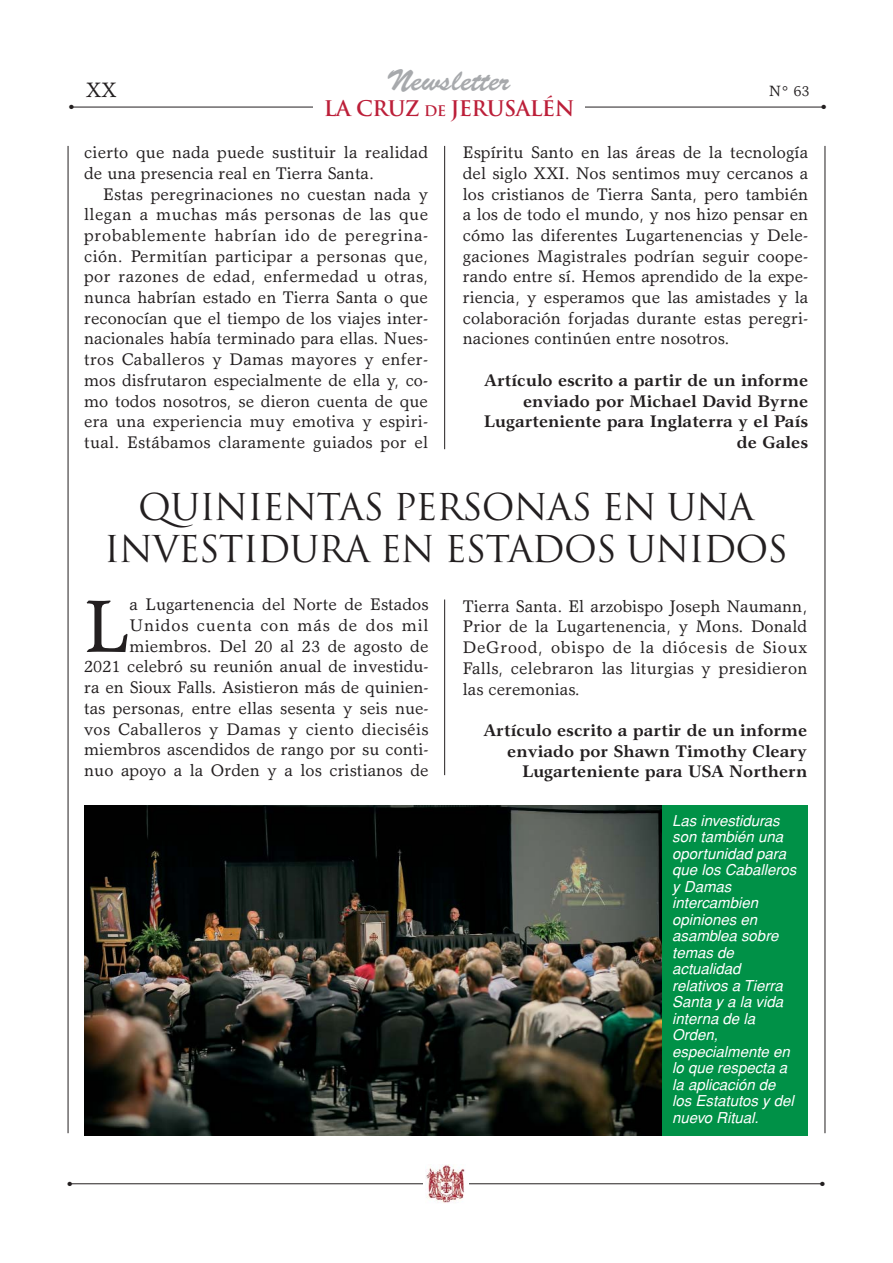
<style>
.page{position:relative;width:893px;height:1263px;background:#fff}
.page>*{position:absolute;margin:0;border:0;box-sizing:border-box;transform-origin:0 0}
.t1{font:74.55px "Garth Graphic";color:#231f20}
.t2{font:36px/42px "Trajan";letter-spacing:-.025em;color:#231f20;text-align:center}
.t3{font:30px "Brush Script";color:#a7a9ac}
.t4{font:700 21px "Trajan";letter-spacing:-.025em;color:#bc1f39}
.t5{font:21px "Garth Graphic";color:#231f20}
.t6{font:16.95px/20.7px "Garth Graphic";color:#231f20;text-align:justify}
.t7{font:700 16.95px/20.7px "Garth Graphic";color:#231f20;text-align:right}
.t8{font:italic 15px/16.5px "Helvetica";color:#fff}
.t9{font:15px "Garth Graphic";color:#231f20}
.t10{font:6px "Zapf Dingbats";color:#231f20}
.s1{font-size:14.25px}
</style>
<div class="page">
<hr style="left:69px;top:1183px;width:754px;height:1px;background:#231f20">
<div style="left:423px;top:1164px;width:45px;height:41px;background:#fff"></div>
<img style="left:426px;top:1164px;width:39px;height:39px">
<hr style="left:68px;top:146px;width:1px;height:987px;background:#231f20">
<hr style="left:825px;top:146px;width:1px;height:987px;background:#231f20">
<hr style="left:71px;top:107px;width:754px;height:1px;background:#231f20">
<div style="left:314px;top:100px;width:271px;height:29px;background:#fff"></div>
<hr style="left:444px;top:146px;width:1px;height:303px;background:#231f20">
<hr style="left:444px;top:599px;width:1px;height:176px;background:#231f20">
<img style="left:84px;top:805px;width:579px;height:331px">
<div style="left:663px;top:805px;width:145px;height:331px;background:#009147"></div>
<h3 class="t3" style="left:386px;top:71px;width:125px">Newsletter</h3>
<p class="t5" style="left:86px;top:82px;width:33px">XX</p>
<p class="t9" style="left:769px;top:85px;width:42px">N° 63</p>
<p class="t4" style="left:324px;top:96px;width:252px">LA CRuz <span class="s1">DE</span> JERUSALÉN</p>
<p class="t6" style="left:84px;top:144px;width:345px">cierto que nada puede sustituir la realidad de una presencia real en Tierra Santa.</p>
<p class="t6" style="left:84px;top:185px;width:345px;text-indent:19px">Estas peregrinaciones no cuestan nada y llegan a muchas más personas de las que probablemente habrían ido de peregrina&shy;ción. Permitían participar a personas que, por razones de edad, enfermedad u otras, nunca habrían estado en Tierra Santa o que reconocían que el tiempo de los viajes inter&shy;nacionales había terminado para ellas. Nues&shy;tros Caballeros y Damas mayores y enfer&shy;mos disfrutaron especialmente de ella y, co&shy;mo todos nosotros, se dieron cuenta de que era una experiencia muy emotiva y espiri&shy;tual. Estábamos claramente guiados por el</p>
<p class="t10" style="left:69px;top:104px;width:6px">●</p>
<p class="t10" style="left:821px;top:104px;width:6px">●</p>
<p class="t6" style="left:463px;top:144px;width:347px">Espíritu Santo en las áreas de la tecnología del siglo XXI. Nos sentimos muy cercanos a los cristianos de Tierra Santa, pero también a los de todo el mundo, y nos hizo pensar en cómo las diferentes Lugartenencias y Dele&shy;gaciones Magistrales podrían seguir coope&shy;rando entre sí. Hemos aprendido de la expe&shy;riencia, y esperamos que las amistades y la colaboración forjadas durante estas peregri&shy;naciones continúen entre nosotros.</p>
<p class="t7" style="left:484px;top:371px;width:326px">Artículo escrito a partir de un informe enviado por Michael David Byrne<br>Lugarteniente para Inglaterra y el País de Gales</p>
<h2 class="t2" style="left:104px;top:487px;width:685px">QUINIENTAS PERSONAS EN UNA<br>INVESTIDURA EN ESTADOS UNIDOS</h2>
<p class="t6" style="left:84px;top:596px;width:346px;text-align:right">a Lugartenencia del Norte de Estados Unidos cuenta con más de dos mil miembros. Del 20 al 23 de agosto de<br>2021 celebró su reunión anual de investidu&shy;ra en Sioux Falls. Asistieron más de quinien&shy;tas personas, entre ellas sesenta y seis nue&shy;vos Caballeros y Damas y ciento dieciséis miembros ascendidos de rango por su conti&shy;nuo apoyo a la Orden y a los cristianos de</p>
<p class="t6" style="left:463px;top:597px;width:346px">Tierra Santa. El arzobispo Joseph Naumann, Prior de la Lugartenencia, y Mons. Donald DeGrood, obispo de la diócesis de Sioux Falls, celebraron las liturgias y presidieron las ceremonias.</p>
<h1 class="t1" style="left:84px;top:598px;width:47px">L</h1>
<p class="t7" style="left:483px;top:722px;width:325px">Artículo escrito a partir de un informe enviado por Shawn Timothy Cleary<br>Lugarteniente para USA Northern</p>
<p class="t8" style="left:672px;top:814px;width:129px">Las investiduras son también una oportunidad para que los Caballeros y Damas intercambien opiniones en asamblea sobre temas de actualidad relativos a Tierra<br>Santa y a la vida interna de la<br>Orden, especialmente en lo que respecta a la aplicación de los Estatutos y del nuevo Ritual.</p>
<p class="t10" style="left:68px;top:1181px;width:6px">●</p>
<p class="t10" style="left:820px;top:1181px;width:6px">●</p>
</div>
